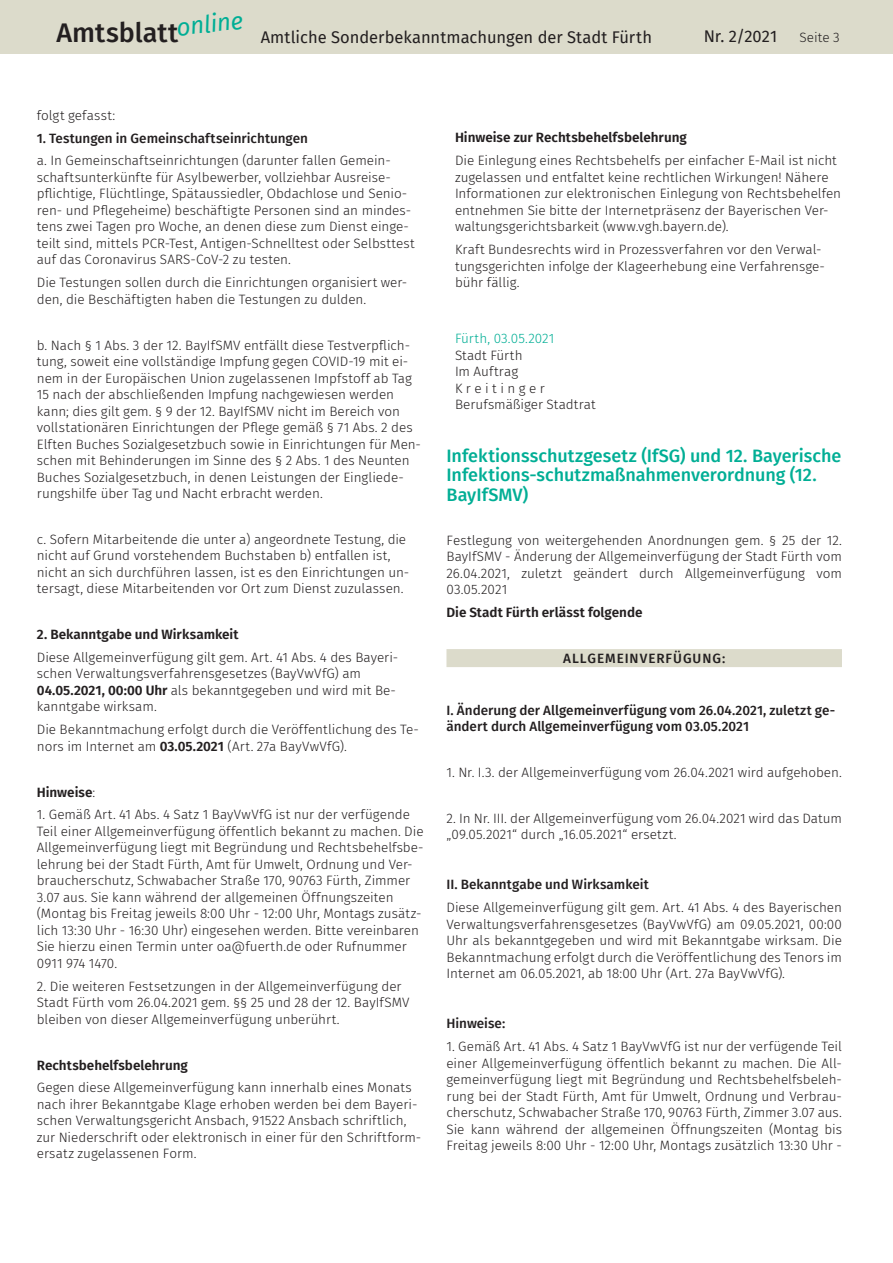
<style>
.page{position:relative;width:893px;height:1263px;background:#fff}
.page>*{position:absolute;margin:0;border:0;box-sizing:border-box;transform-origin:0 0}
.t1{font:500 27px "Fira Sans";letter-spacing:.005em;color:#231f20}
.t2{font:italic 24px "Fira Sans";color:#00ae95}
.t3{font:500 18px/19.5px "Fira Sans";letter-spacing:-.005em;color:#00ae95}
.t4{font:16.5px "Fira Sans";color:#231f20}
.t5{font:300 13.5px/16.5px "Fira Sans";letter-spacing:-.005em;color:#231f20}
.t6{font:500 13.5px/16.5px "Fira Sans";color:#231f20}
.t7{font:600 13.5px "Fira Sans";color:#231f20}
.t8{font:500 13.5px "Fira Sans";letter-spacing:.07em;color:#231f20}
.t9{font:300 13.5px "Fira Sans";letter-spacing:.005em;color:#00ae95}
.s1{font-weight:600}
.s2{font-weight:300}
</style>
<div class="page">
<div style="left:0;top:0;width:893px;height:53px;background:#dcdbcb"></div>
<div style="left:446px;top:649px;width:396px;height:18px;background:#dcdbcb"></div>
<h2 class="t2" style="left:175px;top:9px;width:68px;rotate:-6deg">online</h2>
<h1 class="t1" style="left:56px;top:11px;width:124px">Amtsblatt</h1>
<p class="t4" style="left:261px;top:24px;width:393px">Amtliche Sonderbekanntmachungen der Stadt Fürth</p>
<p class="t4" style="left:704px;top:24px;width:75px">Nr. 2/2021</p>
<p class="t5" style="left:799px;top:29px;width:42px">Seite 3</p>
<p class="t5" style="left:37px;top:107px;width:80px">folgt gefasst:</p>
<p class="t6" style="left:37px;top:129px;width:273px">1. Testungen in Gemeinschaftseinrichtungen</p>
<p class="t5" style="left:37px;top:152px;width:380px">a. In Gemeinschaftseinrichtungen (darunter fallen Gemein&shy;schaftsunterkünfte für Asylbewerber, vollziehbar Ausreise&shy;pflichtige, Flüchtlinge, Spätaussiedler, Obdachlose und Senio&shy;ren- und Pflegeheime) beschäftigte Personen sind an mindes&shy;tens zwei Tagen pro Woche, an denen diese zum Dienst einge&shy;teilt sind, mittels PCR-Test, Antigen-Schnelltest oder Selbsttest auf das Coronavirus SARS-CoV-2 zu testen.</p>
<p class="t5" style="left:37px;top:274px;width:372px">Die Testungen sollen durch die Einrichtungen organisiert wer&shy;den, die Beschäftigten haben die Testungen zu dulden.</p>
<p class="t5" style="left:37px;top:336px;width:386px">b. Nach § 1 Abs. 3 der 12. BayIfSMV entfällt diese Testverpflich&shy;tung, soweit eine vollständige Impfung gegen COVID-19 mit ei&shy;nem in der Europäischen Union zugelassenen Impfstoff ab Tag 15 nach der abschließenden Impfung nachgewiesen werden kann; dies gilt gem. § 9 der 12. BayIfSMV nicht im Bereich von vollstationären Einrichtungen der Pflege gemäß § 71 Abs. 2 des Elften Buches Sozialgesetzbuch sowie in Einrichtungen für Men&shy;schen mit Behinderungen im Sinne des § 2 Abs. 1 des Neunten Buches Sozialgesetzbuch, in denen Leistungen der Eingliede&shy;rungshilfe über Tag und Nacht erbracht werden.</p>
<p class="t5" style="left:37px;top:531px;width:374px">c. Sofern Mitarbeitende die unter a) angeordnete Testung, die nicht auf Grund vorstehendem Buchstaben b) entfallen ist, nicht an sich durchführen lassen, ist es den Einrichtungen un&shy;tersagt, diese Mitarbeitenden vor Ort zum Dienst zuzulassen.</p>
<p class="t7" style="left:37px;top:623px;width:203px">2. Bekanntgabe und Wirksamkeit</p>
<p class="t5" style="left:37px;top:649px;width:363px">Diese Allgemeinverfügung gilt gem. Art. 41 Abs. 4 des Bayeri&shy;schen Verwaltungsverfahrensgesetzes (BayVwVfG) am <span class="s1">04.05.2021, 00:00 Uhr</span> als bekanntgegeben und wird mit Be&shy;kanntgabe wirksam.</p>
<p class="t5" style="left:37px;top:721px;width:384px">Die Bekanntmachung erfolgt durch die Veröffentlichung des Te&shy;nors im Internet am <span class="s1">03.05.2021</span> (Art. 27a BayVwVfG).</p>
<p class="t7" style="left:37px;top:781px;width:60px">Hinweise<span class="s2">:</span></p>
<p class="t5" style="left:37px;top:806px;width:388px">1. Gemäß Art. 41 Abs. 4 Satz 1 BayVwVfG ist nur der verfügende Teil einer Allgemeinverfügung öffentlich bekannt zu machen. Die Allgemeinverfügung liegt mit Begründung und Rechtsbehelfsbe&shy;lehrung bei der Stadt Fürth, Amt für Umwelt, Ordnung und Ver&shy;braucherschutz, Schwabacher Straße 170, 90763 Fürth, Zimmer 3.07 aus. Sie kann während der allgemeinen Öffnungszeiten (Montag bis Freitag jeweils 8:00 Uhr - 12:00 Uhr, Montags zusätz&shy;lich 13:30 Uhr - 16:30 Uhr) eingesehen werden. Bitte vereinbaren Sie hierzu einen Termin unter oa@fuerth.de oder Rufnummer 0911 974 1470.</p>
<p class="t5" style="left:37px;top:978px;width:374px">2. Die weiteren Festsetzungen in der Allgemeinverfügung der<br>Stadt Fürth vom 26.04.2021 gem. §§ 25 und 28 der 12. BayIfSMV bleiben von dieser Allgemeinverfügung unberührt.</p>
<p class="t7" style="left:37px;top:1054px;width:152px">Rechtsbehelfsbelehrung</p>
<p class="t5" style="left:37px;top:1079px;width:386px">Gegen diese Allgemeinverfügung kann innerhalb eines Monats nach ihrer Bekanntgabe Klage erhoben werden bei dem Bayeri&shy;schen Verwaltungsgericht Ansbach, 91522 Ansbach schriftlich, zur Niederschrift oder elektronisch in einer für den Schriftform&shy;ersatz zugelassenen Form.</p>
<p class="t7" style="left:455px;top:127px;width:233px">Hinweise zur Rechtsbehelfsbelehrung</p>
<p class="t5" style="left:455px;top:152px;width:388px">Die Einlegung eines Rechtsbehelfs per einfacher E-Mail ist nicht zugelassen und entfaltet keine rechtlichen Wirkungen! Nähere Informationen zur elektronischen Einlegung von Rechtsbehelfen entnehmen Sie bitte der Internetpräsenz der Bayerischen Ver&shy;waltungsgerichtsbarkeit (www.vgh.bayern.de).</p>
<p class="t5" style="left:455px;top:241px;width:371px">Kraft Bundesrechts wird in Prozessverfahren vor den Verwal&shy;tungsgerichten infolge der Klageerhebung eine Verfahrensge&shy;bühr fällig.</p>
<p class="t9" style="left:455px;top:329px;width:101px">Fürth, 03.05.2021</p>
<p class="t5" style="left:455px;top:347px;width:142px">Stadt Fürth<br>Im Auftrag<br>K r e i t i n g e r<br>Berufsmäßiger Stadtrat</p>
<h3 class="t3" style="left:446px;top:445px;width:396px">Infektionsschutzgesetz (IfSG) und 12. Bayerische<br>Infektions-schutzmaßnahmenverordnung (12.<br>BayIfSMV)</h3>
<p class="t5" style="left:446px;top:531px;width:397px;text-align:justify">Festlegung von weitergehenden Anordnungen gem. § 25 der 12.<br>BayIfSMV - Änderung der Allgemeinverfügung der Stadt Fürth vom 26.04.2021, zuletzt geändert durch Allgemeinverfügung vom 03.05.2021</p>
<p class="t7" style="left:446px;top:601px;width:198px">Die Stadt Fürth erlässt folgende</p>
<p class="t8" style="left:563px;top:647px;width:163px">ALLGEMEINVERFÜGUNG:</p>
<p class="t6" style="left:446px;top:701px;width:390px">I. Änderung der Allgemeinverfügung vom 26.04.2021, zuletzt ge&shy;ändert durch Allgemeinverfügung vom 03.05.2021</p>
<p class="t5" style="left:446px;top:764px;width:397px">1. Nr. I.3. der Allgemeinverfügung vom 26.04.2021 wird aufgehoben.</p>
<p class="t5" style="left:446px;top:810px;width:397px">2. In Nr. III. der Allgemeinverfügung vom 26.04.2021 wird das Datum „09.05.2021“ durch „16.05.2021“ ersetzt.</p>
<p class="t6" style="left:446px;top:876px;width:204px">II. Bekanntgabe und Wirksamkeit</p>
<p class="t5" style="left:446px;top:899px;width:397px;text-align:justify">Diese Allgemeinverfügung gilt gem. Art. 41 Abs. 4 des Bayerischen Verwaltungsverfahrensgesetzes (BayVwVfG) am 09.05.2021, 00:00<br>Uhr als bekanntgegeben und wird mit Bekanntgabe wirksam. Die Bekanntmachung erfolgt durch die Veröffentlichung des Tenors im Internet am 06.05.2021, ab 18:00 Uhr (Art. 27a BayVwVfG).</p>
<p class="t6" style="left:446px;top:1015px;width:60px">Hinweise:</p>
<p class="t5" style="left:446px;top:1038px;width:397px;text-align:justify">1. Gemäß Art. 41 Abs. 4 Satz 1 BayVwVfG ist nur der verfügende Teil einer Allgemeinverfügung öffentlich bekannt zu machen. Die All&shy;gemeinverfügung liegt mit Begründung und Rechtsbehelfsbeleh&shy;rung bei der Stadt Fürth, Amt für Umwelt, Ordnung und Verbrau&shy;cherschutz, Schwabacher Straße 170, 90763 Fürth, Zimmer 3.07 aus.<br>Sie kann während der allgemeinen Öffnungszeiten (Montag bis Freitag jeweils 8:00 Uhr - 12:00 Uhr, Montags zusätzlich 13:30 Uhr -</p>
</div>
